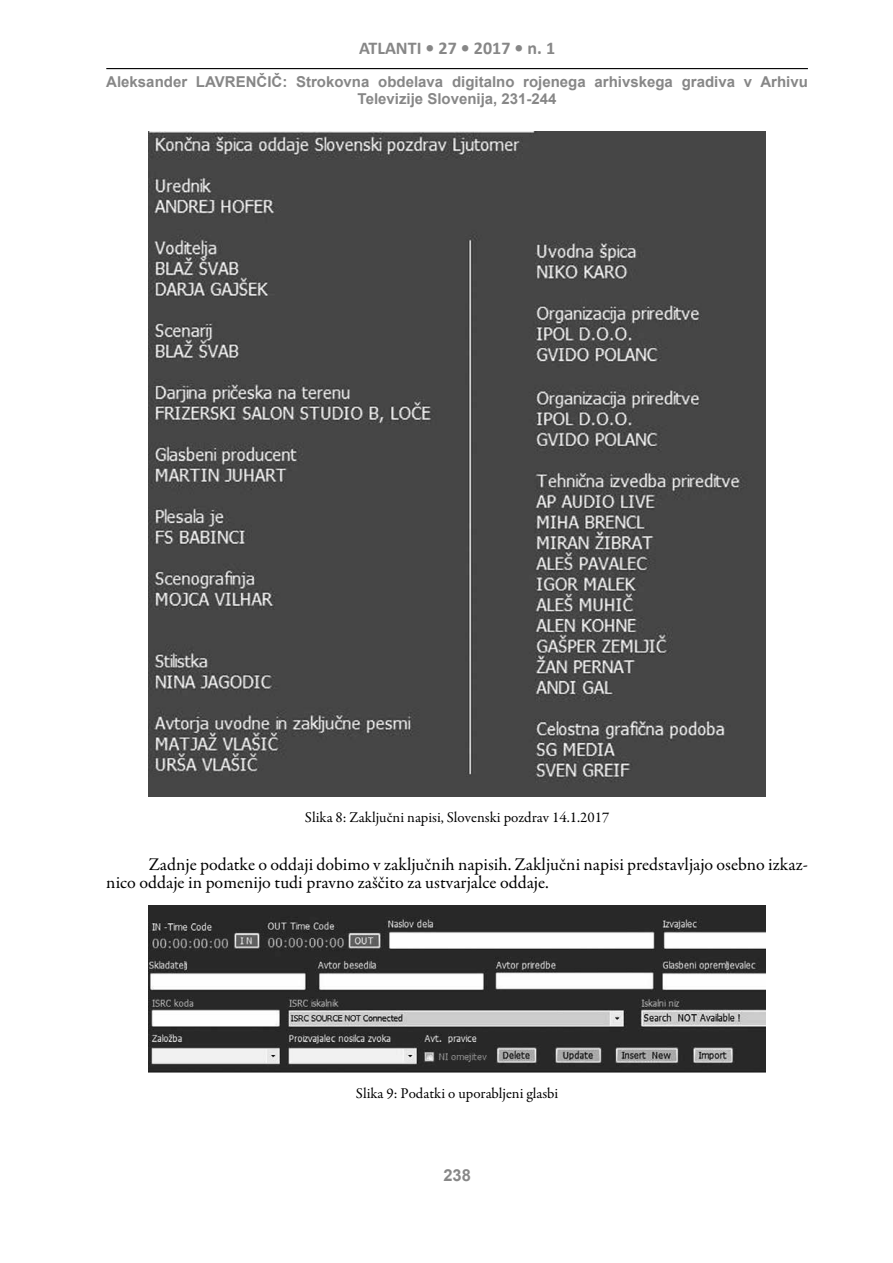
<style>
.page{position:relative;width:893px;height:1263px;background:#fff}
.page>*{position:absolute;margin:0;border:0;box-sizing:border-box;transform-origin:0 0}
.t1{font:18px/18px "Garamond Premr Pro";color:#000}
.t2{font:700 18px "Calibri";color:#878787}
.t3{font:700 16.5px "Arial";color:#878787}
.t4{font:700 15px/16.5px "Arial";color:#878787;text-align:center}
.t5{font:15px "Garamond Premr Pro";color:#000}
</style>
<div class="page">
<hr style="left:106px;top:68px;width:702px;height:1px;background:#000">
<img style="left:149px;top:132px;width:616px;height:664px">
<img style="left:149px;top:905px;width:616px;height:167px">
<p class="t2" style="left:359px;top:35px;width:198px">ATLANTI • 27 • 2017 • n. 1</p>
<p class="t4" style="left:106px;top:74px;width:703px">Aleksander LAVRENČIČ: Strokovna obdelava digitalno rojenega arhivskega gradiva v Arhivu<br>Televizije Slovenija, 231-244</p>
<p class="t5" style="left:305px;top:808px;width:306px">Slika 8: Zaključni napisi, Slovenski pozdrav 14.1.2017</p>
<p class="t1" style="left:106px;top:856px;width:703px;text-indent:43px">Zadnje podatke o oddaji dobimo v zaključnih napisih. Zaključni napisi predstavljajo osebno izkaz&shy;nico oddaje in pomenijo tudi pravno zaščito za ustvarjalce oddaje.</p>
<p class="t5" style="left:356px;top:1084px;width:204px">Slika 9: Podatki o uporabljeni glasbi</p>
<p class="t3" style="left:443px;top:1164px;width:29px">238</p>
</div>
